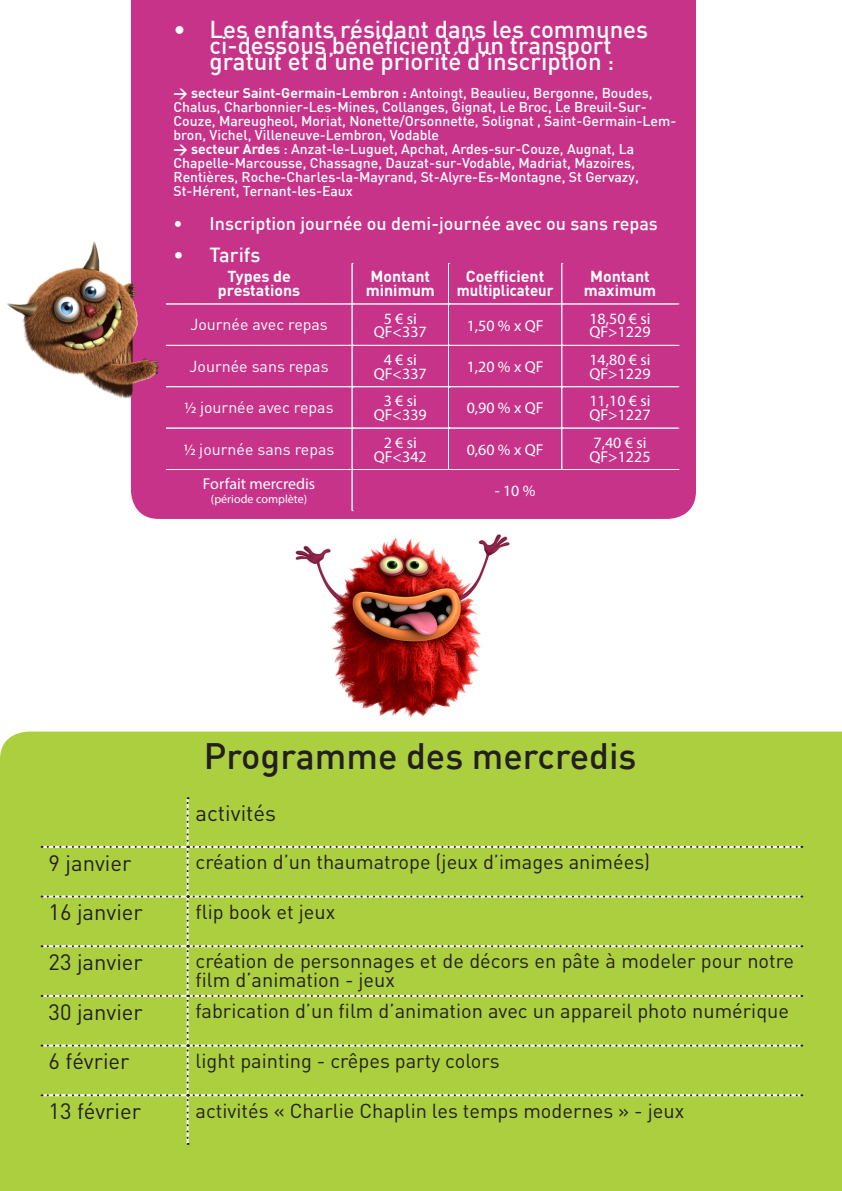
<style>
.page{position:relative;width:842px;height:1191px;background:#fff}
.page>*{position:absolute;margin:0;border:0;box-sizing:border-box;transform-origin:0 0}
.t1{font:500 36px "DIN";color:#231f20}
.t2{font:500 24px "DIN";color:#fff}
.t3{font:22px "DIN";color:#231f20}
.t4{font:20px/18px "DIN";color:#231f20}
.t5{font:500 20px "DIN";color:#fff}
.t6{font:500 18px "DIN";color:#fff}
.t7{font:15.8px/13.8px "Myriad Pro";color:#fff;text-align:center}
.t8{font:700 15.8px/13.8px "DIN";color:#fff;text-align:center}
.t9{font:15.8px "DIN";color:#fff}
.t10{font:500 14px/14px "DIN";color:#fff}
.t11{font:11.8px "Myriad Pro";color:#fff}
.s1{font-size:22px}
.s2{font-weight:700}
.s3{font-family:"Myriad Pro"}
</style>
<div class="page">
<img style="left:295px;top:534px;width:215px;height:184px">
<div style="left:0;top:731px;width:842px;height:460px;background:#abcf3e"></div>
<div style="left:131px;top:0;width:565px;height:519px;background:#c8338a"></div>
<div style="left:166px;top:263px;width:513px;height:248px;background:#c8338a"></div>
<img style="left:7px;top:239px;width:153px;height:166px">
<hr style="left:187px;top:798px;width:2px;height:49px;background:#fff">
<hr style="left:187px;top:946px;width:2px;height:50px;background:#fff">
<hr style="left:187px;top:1095px;width:2px;height:49px;background:#fff">
<svg style="left:187px;top:797px;width:2px;height:43px"></svg>
<div style="left:42px;top:995px;width:760px;height:142px;background:#abcf3e"></div>
<div style="left:42px;top:846px;width:760px;height:143px;background:#abcf3e"></div>
<p class="t2" style="left:173px;top:14px;width:476px">• Les enfants résidant dans les communes</p>
<p class="t2" style="left:209px;top:30px;width:404px">ci-dessous bénéficient d’un transport</p>
<p class="t2" style="left:209px;top:46px;width:406px">gratuit et d’une priorité d’inscription <span class="s1">:</span></p>
<p class="t10" style="left:173px;top:85px;width:504px"><span class="s2">&gt; secteur Saint-Germain-Lembron :</span> Antoingt, Beaulieu, Bergonne, Boudes, Chalus, Charbonnier-Les-Mines, Collanges, Gignat, Le Broc, Le Breuil-Sur-Couze, Mareugheol, Moriat, Nonette/Orsonnette, Solignat , Saint-Germain-Lem&shy;bron, Vichel, Villeneuve-Lembron, Vodable</p>
<p class="t10" style="left:173px;top:141px;width:467px"><span class="s2">&gt; secteur Ardes</span> : Anzat-le-Luguet, Apchat, Ardes-sur-Couze, Augnat, La Chapelle-Marcousse, Chassagne, Dauzat-sur-Vodable, Madriat, Mazoires, Rentières, Roche-Charles-la-Mayrand, St-Alyre-Es-Montagne, St Gervazy, St-Hérent, Ternant-les-Eaux</p>
<p class="t6" style="left:173px;top:212px;width:486px">• Inscription journée ou demi-journée avec ou sans repas</p>
<p class="t5" style="left:173px;top:242px;width:88px">• Tarifs</p>
<p class="t8" style="left:227px;top:269px;width:65px">Types de</p>
<p class="t8" style="left:218px;top:283px;width:84px">prestations</p>
<p class="t8" style="left:457px;top:269px;width:98px">Coefficient multiplicateur</p>
<p class="t8" style="left:590px;top:269px;width:61px">Montant</p>
<p class="t8" style="left:370px;top:269px;width:61px">Montant</p>
<p class="t8" style="left:366px;top:283px;width:71px">minimum</p>
<p class="t8" style="left:584px;top:283px;width:74px">maximum</p>
<p class="t9" style="left:190px;top:315px;width:139px">Journée avec repas</p>
<p class="t7" style="left:374px;top:311px;width:54px">5 € si<br>QF&lt;337</p>
<p class="t7" style="left:467px;top:318px;width:78px">1,50 % x QF</p>
<p class="t7" style="left:589px;top:311px;width:63px;text-align:left">18,50 € si<br>QF&gt;1229</p>
<p class="t9" style="left:190px;top:356px;width:141px">Journée sans repas</p>
<p class="t7" style="left:374px;top:352px;width:54px">4 € si<br>QF&lt;337</p>
<p class="t7" style="left:467px;top:359px;width:78px">1,20 % x QF</p>
<p class="t7" style="left:589px;top:352px;width:63px;text-align:left">14,80 € si<br>QF&gt;1229</p>
<p class="t9" style="left:185px;top:398px;width:151px"><span class="s3">½</span> journée avec repas</p>
<p class="t7" style="left:374px;top:394px;width:54px">3 € si<br>QF&lt;339</p>
<p class="t7" style="left:467px;top:401px;width:78px">0,90 % x QF</p>
<p class="t7" style="left:589px;top:394px;width:63px;text-align:left">11,10 € si<br>QF&gt;1227</p>
<p class="t9" style="left:184px;top:439px;width:152px"><span class="s3">½</span> journée sans repas</p>
<p class="t7" style="left:374px;top:435px;width:54px">2 € si<br>QF&lt;342</p>
<p class="t7" style="left:467px;top:442px;width:78px">0,60 % x QF</p>
<p class="t7" style="left:589px;top:435px;width:63px;text-align:left">7,40 € si<br>QF&gt;1225</p>
<p class="t7" style="left:203px;top:477px;width:114px">Forfait mercredis</p>
<p class="t11" style="left:211px;top:492px;width:98px">(période complète)</p>
<p class="t7" style="left:495px;top:483px;width:42px">-10 %</p>
<p class="t1" style="left:204px;top:733px;width:434px">Programme des mercredis</p>
<p class="t3" style="left:196px;top:799px;width:82px">activités</p>
<p class="t3" style="left:49px;top:849px;width:84px">9 janvier</p>
<p class="t4" style="left:196px;top:852px;width:456px">création d’un thaumatrope (jeux d’images animées)</p>
<p class="t3" style="left:49px;top:898px;width:96px">16 janvier</p>
<p class="t4" style="left:196px;top:902px;width:141px">flip book et jeux</p>
<p class="t3" style="left:49px;top:948px;width:96px">23 janvier</p>
<p class="t4" style="left:196px;top:952px;width:600px">création de personnages et de décors en pâte à modeler pour notre film d’animation - jeux</p>
<p class="t3" style="left:49px;top:998px;width:96px">30 janvier</p>
<p class="t4" style="left:196px;top:1001px;width:595px">fabrication d’un film d’animation avec un appareil photo numérique</p>
<p class="t3" style="left:49px;top:1047px;width:82px">6 février</p>
<p class="t4" style="left:196px;top:1051px;width:306px">light painting - crêpes party colors</p>
<p class="t3" style="left:49px;top:1097px;width:94px">13 février</p>
<p class="t4" style="left:196px;top:1101px;width:490px">activités « Charlie Chaplin les temps modernes » - jeux</p>
</div>
